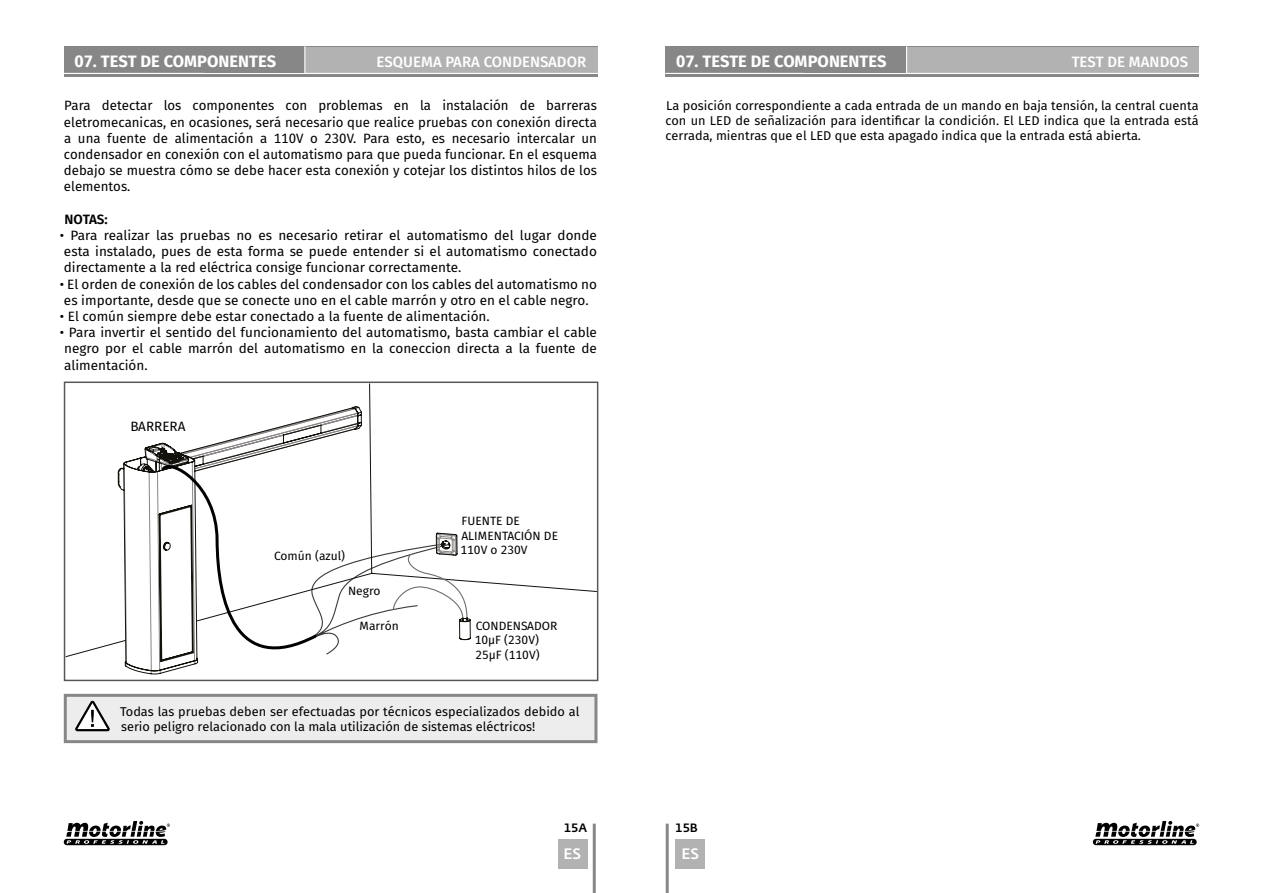
<style>
.page{position:relative;width:1263px;height:893px;background:#fff}
.page>*{position:absolute;margin:0;border:0;box-sizing:border-box;transform-origin:0 0}
.t1{font:700 16.5px "Fira Sans";color:#fff}
.t2{font:500 15px "Fira Sans";color:#fff}
.t3{font:500 15px "Fedra Sans Std";color:#fff}
.t4{font:13.5px/16.2px "Fira Sans";color:#000;text-align:justify}
.t5{font:600 13.5px "Fira Sans";letter-spacing:-.01em;color:#000}
.t6{font:12.75px/15.3px "Fira Sans";color:#000}
.t7{font:12px/14.4px "Fira Sans";color:#000}
.t8{font:500 12px "Fedra Sans Std";color:#000}
</style>
<div class="page">
<hr style="left:593px;top:824px;width:3px;height:69px;background:#878787">
<hr style="left:666px;top:824px;width:3px;height:69px;background:#878787">
<div style="left:675px;top:839px;width:30px;height:30px;background:#b3b2b2"></div>
<div style="left:558px;top:839px;width:29px;height:30px;background:#b3b2b2"></div>
<div style="left:64px;top:47px;width:533px;height:30px;background:#878787"></div>
<div style="left:665px;top:47px;width:534px;height:30px;background:#878787"></div>
<div style="left:269px;top:47px;width:328px;height:26px;background:#b3b2b2"></div>
<div style="left:870px;top:47px;width:329px;height:26px;background:#b3b2b2"></div>
<hr style="left:665px;top:73px;width:534px;height:1px;background:#fff">
<hr style="left:64px;top:73px;width:534px;height:1px;background:#fff">
<svg style="left:123px;top:407px;width:345px;height:268px"></svg>
<div style="left:64px;top:382px;width:534px;height:299px;border:2px solid #575756"></div>
<svg style="left:1093px;top:821px;width:106px;height:24px"></svg>
<svg style="left:64px;top:821px;width:106px;height:24px"></svg>
<div style="left:64px;top:694px;width:533px;height:49px;background:#ededed;border:3px solid #878787"></div>
<svg style="left:75px;top:701px;width:35px;height:30px"></svg>
<div style="left:227px;top:47px;width:78px;height:26px;background:#878787"></div>
<svg style="left:304px;top:46px;width:1px;height:27px"></svg>
<div style="left:828px;top:47px;width:78px;height:26px;background:#878787"></div>
<svg style="left:906px;top:46px;width:1px;height:27px"></svg>
<p class="t1" style="left:74px;top:48px;width:203px">07. TEST DE COMPONENTES</p>
<p class="t2" style="left:377px;top:49px;width:211px">ESQUEMA PARA CONDENSADOR</p>
<p class="t1" style="left:676px;top:48px;width:212px">07. TESTE DE COMPONENTES</p>
<p class="t2" style="left:1072px;top:50px;width:118px">TEST DE MANDOS</p>
<p class="t4" style="left:64px;top:97px;width:535px">Para detectar los componentes con problemas en la instalación de barreras eletromecanicas, en ocasiones, será necesario que realice pruebas con conexión directa a una fuente de alimentación a 110V o 230V. Para esto, es necesario intercalar un condensador en conexión con el automatismo para que pueda funcionar. En el esquema debajo se muestra cómo se debe hacer esta conexión y cotejar los distintos hilos de los elementos.</p>
<p class="t5" style="left:65px;top:208px;width:45px">NOTAS:</p>
<p class="t4" style="left:64px;top:227px;width:534px;text-indent:-4px">• Para realizar las pruebas no es necesario retirar el automatismo del lugar donde esta instalado, pues de esta forma se puede entender si el automatismo conectado directamente a la red eléctrica consige funcionar correctamente.</p>
<p class="t4" style="left:60px;top:275px;width:539px;text-align:center">• El orden de conexión de los cables del condensador con los cables del automatismo no es importante, desde que se conecte uno en el cable marrón y otro en el cable negro.</p>
<p class="t4" style="left:60px;top:308px;width:431px">• El común siempre debe estar conectado a la fuente de alimentación.</p>
<p class="t4" style="left:64px;top:324px;width:534px;text-indent:-4px">• Para invertir el sentido del funcionamiento del automatismo, basta cambiar el cable negro por el cable marrón del automatismo en la coneccion directa a la fuente de alimentación.</p>
<p class="t4" style="left:130px;top:418px;width:57px">BARRERA</p>
<p class="t7" style="left:274px;top:548px;width:73px">Común (azul)</p>
<p class="t7" style="left:348px;top:583px;width:34px">Negro</p>
<p class="t7" style="left:360px;top:618px;width:41px">Marrón</p>
<p class="t7" style="left:460px;top:514px;width:99px">FUENTE DE<br>ALIMENTACIÓN DE<br>110V o 230V</p>
<p class="t7" style="left:475px;top:618px;width:84px">CONDENSADOR<br>10μF (230V)<br>25μF (110V)</p>
<p class="t6" style="left:120px;top:703px;width:461px">Todas las pruebas deben ser efectuadas por técnicos especializados debido al serio peligro relacionado con la mala utilización de sistemas eléctricos!</p>
<p class="t6" style="left:665px;top:97px;width:535px;text-align:justify">La posición correspondiente a cada entrada de un mando en baja tensión, la central cuenta con un LED de señalización para identificar la condición. El LED indica que la entrada está cerrada, mientras que el LED que esta apagado indica que la entrada está abierta.</p>
<p class="t8" style="left:564px;top:821px;width:25px">16A</p>
<p class="t8" style="left:571px;top:821px;width:9px">5</p>
<p class="t8" style="left:675px;top:821px;width:24px">16B</p>
<p class="t8" style="left:683px;top:821px;width:9px">5</p>
<p class="t3" style="left:564px;top:845px;width:19px">ES</p>
<p class="t3" style="left:681px;top:845px;width:19px">ES</p>
</div>
